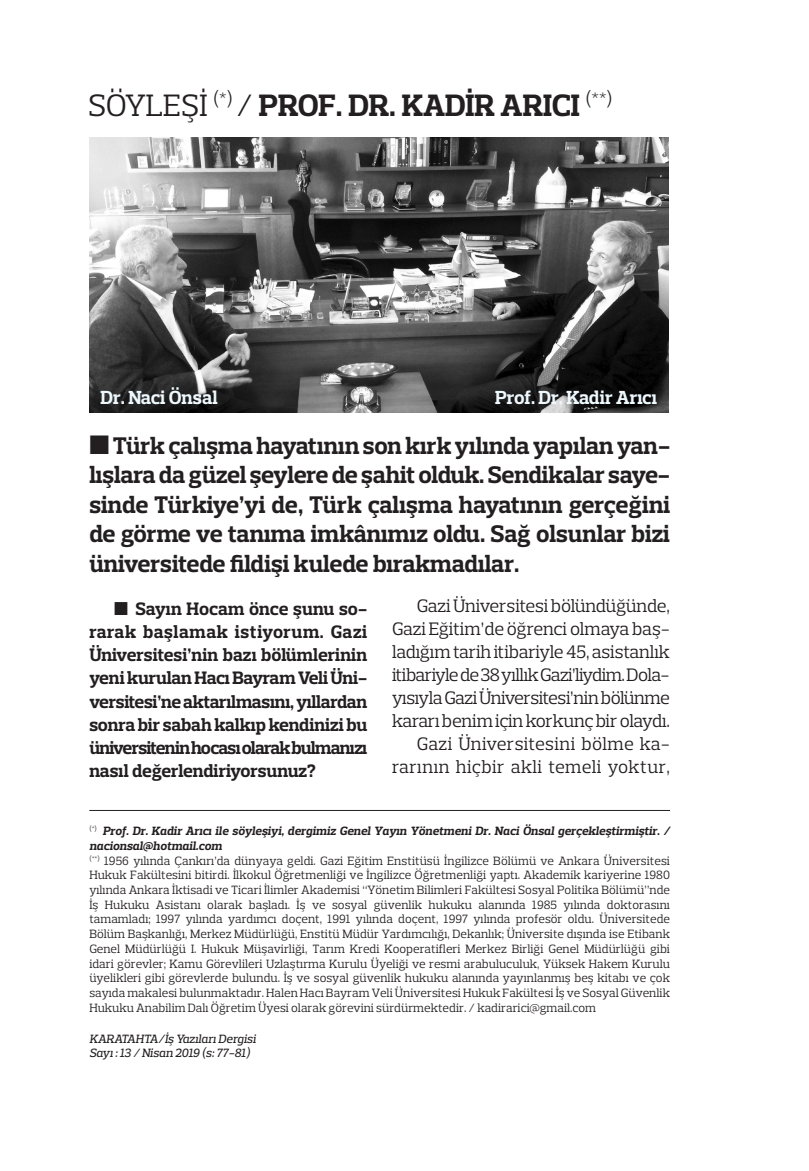
<style>
.page{position:relative;width:809px;height:1171px;background:#fff}
.page>*{position:absolute;margin:0;border:0;box-sizing:border-box;transform-origin:0 0}
.t1{font:700 31.5px "Prelo Slab";color:#231f20}
.t2{font:700 24.5px/29.4px "Prelo Slab";color:#231f20;text-align:justify}
.t3{font:700 19.25px "Prelo Slab";letter-spacing:-.01em;color:#eef8fd}
.t4{font:18.38px/23.1px "Prelo Slab";letter-spacing:-.015em;color:#231f20;text-align:right}
.t5{font:700 18.38px/23.1px "Prelo Slab";letter-spacing:-.03em;color:#231f20;text-align:justify}
.t6{font:12.25px/14.7px "Prelo Slab";color:#231f20}
.t7{font:italic 500 12.25px/14px "Prelo Slab";color:#231f20}
.s1{font-weight:400}
.s2{font-weight:700;font-style:italic}
</style>
<div class="page">
<hr style="left:89px;top:810px;width:581px;height:1px;background:#231f20">
<img style="left:89px;top:138px;width:579px;height:274px">
<h1 class="t1" style="left:88px;top:86px;width:526px"><span class="s1">SÖYLEŞİ</span> <sup>(*)</sup> <span class="s1">/</span> PROF. DR. KADİR ARICI <sup>(**)</sup></h1>
<h3 class="t3" style="left:100px;top:386px;width:119px">Dr. Naci Önsal</h3>
<h3 class="t3" style="left:495px;top:386px;width:163px">Prof. Dr. Kadir Arıcı</h3>
<p class="t2" style="left:89px;top:431px;width:582px">■ Türk çalışma hayatının son kırk yılında yapılan yan&shy;lışlara da güzel şeylere de şahit olduk. Sendikalar saye&shy;sinde Türkiye’yi de, Türk çalışma hayatının gerçeğini de görme ve tanıma imkânımız oldu. Sağ olsunlar bizi üniversitede fildişi kulede bırakmadılar.</p>
<p class="t5" style="left:89px;top:597px;width:279px;text-indent:25px">■ Sayın Hocam önce şunu so&shy;rarak başlamak istiyorum. Gazi Üniversitesi’nin bazı bölümlerinin yeni kurulan Hacı Bayram Veli Üni&shy;versitesi’ne aktarılmasını, yıllardan sonra bir sabah kalkıp kendinizi bu üniversitenin hocası olarak bulmanızı nasıl değerlendiriyorsunuz?</p>
<p class="t4" style="left:392px;top:594px;width:279px">Gazi Üniversitesi bölündüğünde, Gazi Eğitim’de öğrenci olmaya baş&shy;ladığım tarih itibariyle 45, asistanlık itibariyle de 38 yıllık Gazi’liydim. Dola&shy;yısıyla Gazi Üniversitesi’nin bölünme kararı benim için korkunç bir olaydı.<br>Gazi Üniversitesini bölme ka&shy;rarının hiçbir akli temeli yoktur,</p>
<p class="t6" style="left:89px;top:823px;width:582px"><sup>(*)</sup> <span class="s2">Prof. Dr. Kadir Arıcı ile söyleşiyi, dergimiz Genel Yayın Yönetmeni Dr. Naci Önsal gerçekleştirmiştir. / nacionsal@hotmail.com<br></span><sup>(**)</sup> 1956 yılında Çankırı’da dünyaya geldi. Gazi Eğitim Enstitüsü İngilizce Bölümü ve Ankara Üniversitesi Hukuk Fakültesini bitirdi. İlkokul Öğretmenliği ve İngilizce Öğretmenliği yaptı. Akademik kariyerine 1980 yılında Ankara İktisadi ve Ticari İlimler Akademisi “Yönetim Bilimleri Fakültesi Sosyal Politika Bölümü”nde İş Hukuku Asistanı olarak başladı. İş ve sosyal güvenlik hukuku alanında 1985 yılında doktorasını tamamladı; 1997 yılında yardımcı doçent, 1991 yılında doçent, 1997 yılında profesör oldu. Üniversitede Bölüm Başkanlığı, Merkez Müdürlüğü, Enstitü Müdür Yardımcılığı, Dekanlık; Üniversite dışında ise Etibank Genel Müdürlüğü I. Hukuk Müşavirliği, Tarım Kredi Kooperatifleri Merkez Birliği Genel Müdürlüğü gibi idari görevler; Kamu Görevlileri Uzlaştırma Kurulu Üyeliği ve resmi arabuluculuk, Yüksek Hakem Kurulu üyelikleri gibi görevlerde bulundu. İş ve sosyal güvenlik hukuku alanında yayınlanmış beş kitabı ve çok sayıda makalesi bulunmaktadır. Halen Hacı Bayram Veli Üniversitesi Hukuk Fakültesi İş ve Sosyal Güvenlik Hukuku Anabilim Dalı Öğretim Üyesi olarak görevini sürdürmektedir. / kadirarici@gmail.com</p>
<p class="t7" style="left:89px;top:1032px;width:168px">KARATAHTA/İş Yazıları Dergisi<br>Sayı : 13 / Nisan 2019 (s: 77-81)</p>
</div>
